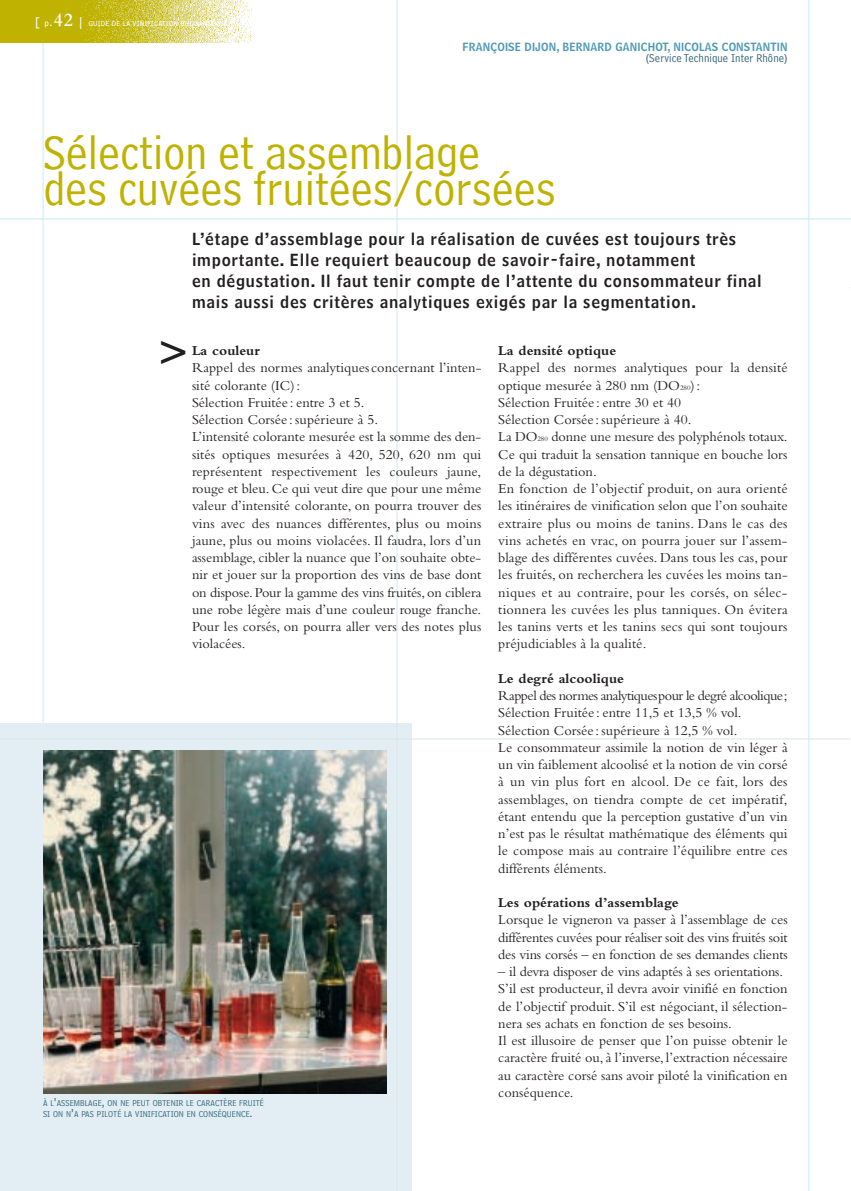
<style>
.page{position:relative;width:851px;height:1191px;background:#fff}
.page>*{position:absolute;margin:0;border:0;box-sizing:border-box;transform-origin:0 0}
.t1{font:49.5px/36px "Bell Centennial Address";color:#bfb201}
.t2{font:42px "Bell Centennial Name And Number";color:#231f20}
.t3{font:16.5px/21px "Bell Centennial Name And Number";letter-spacing:.045em;color:#231f20}
.t4{font:14.25px/17.2px "Bembo";color:#231f20}
.t5{font:700 14.25px "Bembo";color:#231f20}
.t6{font:12px "Bell Centennial Address";letter-spacing:.01em;color:#356578}
.t7{font:11.25px "Bell Centennial Name And Number";letter-spacing:.01em;color:#4e99b5}
.t8{font:9px/11.1px "Bell Centennial Address";letter-spacing:.01em;color:#356578}
.t9{font:7.35px "Bell Centennial Sub Caption";letter-spacing:.025em;color:#fff}
.s1{font-size:12px}
.s2{font-size:9px}
.s3{font-family:"Bembo";font-weight:600;font-size:19.5px}
.s4{font-size:7.2px}
</style>
<div class="page">
<hr style="left:43px;top:0;width:1px;height:1191px;background:#c6eafa">
<div style="left:0;top:723px;width:412px;height:468px;background:#e2eef4"></div>
<hr style="left:396px;top:0;width:1px;height:1191px;background:#d7e5ec">
<hr style="left:0;top:739px;width:850px;height:1px;background:#d7e5ec">
<hr style="left:0;top:219px;width:850px;height:1px;background:#c6eafa">
<hr style="left:808px;top:0;width:1px;height:1191px;background:#c6eafa">
<img style="left:0;top:0;width:252px;height:43px">
<img style="left:43px;top:751px;width:343px;height:343px">
<p class="t9" style="left:35px;top:21px;width:200px"><span class="s1">[</span> <span class="s2">p</span><span class="s1">.</span><span class="s3">42</span> <span class="s1">|</span> GUIDE DE LA VINIFICATION RHODANIENNE<span class="s1">]</span></p>
<p class="t7" style="left:462px;top:43px;width:326px">FRANÇOISE DIJON, BERNARD GANICHOT, NICOLAS CONSTANTIN</p>
<p class="t6" style="left:645px;top:54px;width:143px">(Service Technique Inter Rhône)</p>
<h1 class="t1" style="left:43px;top:138px;width:514px">Sélection et assemblage des cuvées fruitées/corsées</h1>
<p class="t3" style="left:192px;top:230px;width:571px">L’étape d’assemblage pour la réalisation de cuvées est toujours très importante. Elle requiert beaucoup de savoir-faire, notamment<br>en dégustation. Il faut tenir compte de l’attente du consommateur final mais aussi des critères analytiques exigés par la segmentation.</p>
<h2 class="t2" style="left:156px;top:334px;width:36px">&gt;</h2>
<p class="t5" style="left:192px;top:346px;width:69px">La couleur</p>
<p class="t4" style="left:192px;top:361px;width:291px">Rappel des normes analytiquesconcernant l’inten&shy;sité colorante (IC):<br>Sélection Fruitée: entre 3 et 5.<br>Sélection Corsée: supérieure à 5.<br>L’intensité colorante mesurée est la somme des den&shy;sités optiques mesurées à 420, 520, 620 nm qui représentent respectivement les couleurs jaune, rouge et bleu. Ce qui veut dire que pour une même valeur d’intensité colorante, on pourra trouver des vins avec des nuances différentes, plus ou moins jaune, plus ou moins violacées. Il faudra, lors d’un assemblage, cibler la nuance que l’on souhaite obte&shy;nir et jouer sur la proportion des vins de base dont on dispose. Pour la gamme des vins fruités, on ciblera une robe légère mais d’une couleur rouge franche.<br>Pour les corsés, on pourra aller vers des notes plus violacées.</p>
<p class="t8" style="left:43px;top:1098px;width:222px">À L<span class="s1">’</span>ASSEMBLAGE<span class="s1">,</span> ON NE PEUT OBTENIR LE CARACTÈRE FRUITÉ<br>SI ON N<span class="s1">’</span>A PAS PILOTÉ LA VINIFICATION EN CONSÉQUENCE<span class="s1">.</span></p>
<p class="t5" style="left:498px;top:346px;width:119px">La densité optique</p>
<p class="t4" style="left:498px;top:361px;width:291px">Rappel des normes analytiques pour la densité optique mesurée à 280 nm (DO<span class="s4">280</span>):<br>Sélection Fruitée: entre 30 et 40<br>Sélection Corsée: supérieure à 40.<br>La DO<span class="s4">280</span> donne une mesure des polyphénols totaux.<br>Ce qui traduit la sensation tannique en bouche lors de la dégustation.<br>En fonction de l’objectif produit, on aura orienté les itinéraires de vinification selon que l’on souhaite extraire plus ou moins de tanins. Dans le cas des vins achetés en vrac, on pourra jouer sur l’assem&shy;blage des différentes cuvées. Dans tous les cas, pour les fruités, on recherchera les cuvées les moins tan&shy;niques et au contraire, pour les corsés, on sélec&shy;tionnera les cuvées les plus tanniques. On évitera les tanins verts et les tanins secs qui sont toujours préjudiciables à la qualité.</p>
<p class="t5" style="left:498px;top:673px;width:127px">Le degré alcoolique</p>
<p class="t4" style="left:498px;top:688px;width:291px">Rappel des normes analytiquespour le degré alcoolique; Sélection Fruitée: entre 11,5 et 13,5 % vol.<br>Sélection Corsée: supérieure à 12,5 % vol.<br>Le consommateur assimile la notion de vin léger à un vin faiblement alcoolisé et la notion de vin corsé à un vin plus fort en alcool. De ce fait, lors des assemblages, on tiendra compte de cet impératif, étant entendu que la perception gustative d’un vin n’est pas le résultat mathématique des éléments qui le compose mais au contraire l’équilibre entre ces différents éléments.</p>
<p class="t5" style="left:498px;top:898px;width:182px">Les opérations d’assemblage</p>
<p class="t4" style="left:498px;top:913px;width:291px;text-align:justify">Lorsque le vigneron va passer à l’assemblage de ces différentes cuvées pour réaliser soit des vins fruités soit des vins corsés – en fonction de ses demandes clients</p>
<p class="t4" style="left:498px;top:964px;width:291px">– il devra disposer de vins adaptés à ses orientations.<br>S’il est producteur, il devra avoir vinifié en fonction de l’objectif produit. S’il est négociant, il sélection&shy;nera ses achats en fonction de ses besoins.<br>Il est illusoire de penser que l’on puisse obtenir le caractère fruité ou, à l’inverse, l’extraction nécessaire au caractère corsé sans avoir piloté la vinification en conséquence.</p>
</div>
